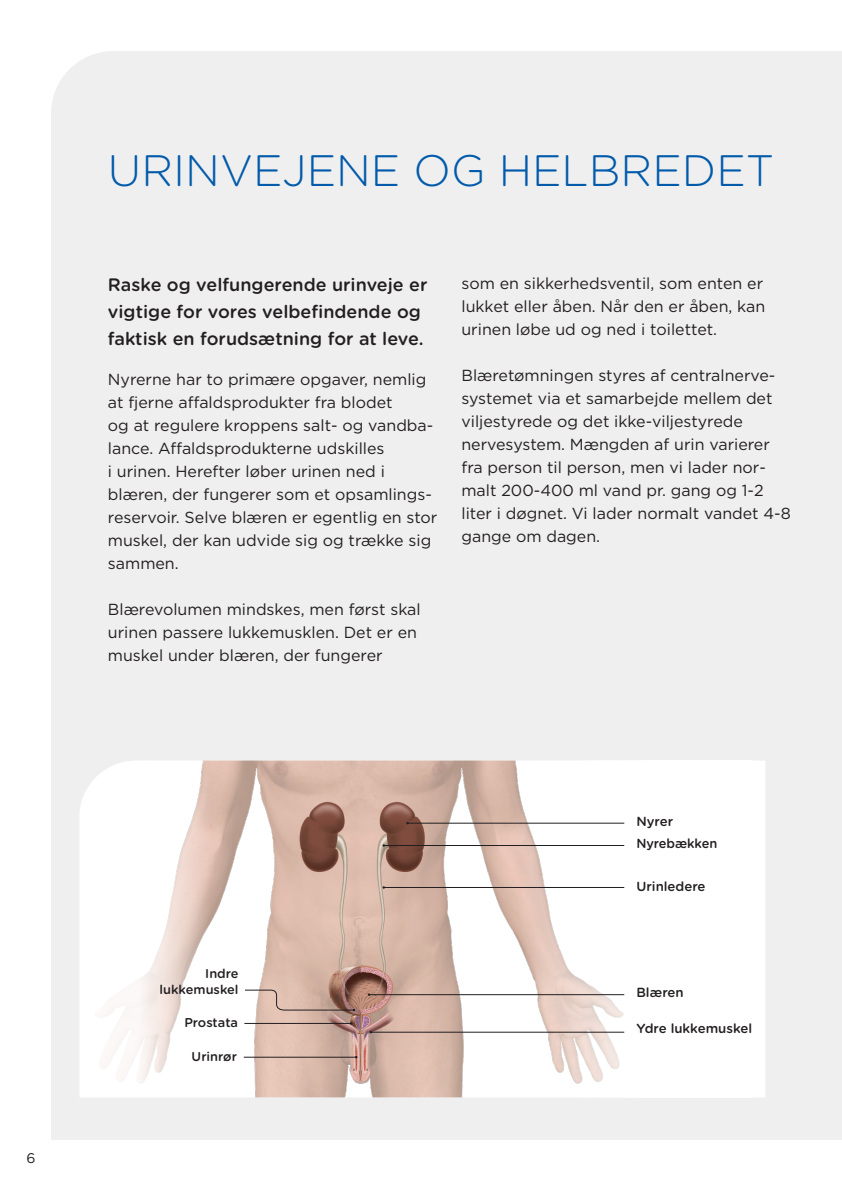
<style>
.page{position:relative;width:842px;height:1191px;background:#fff}
.page>*{position:absolute;margin:0;border:0;box-sizing:border-box;transform-origin:0 0}
.Heading_1{font:300 44px "Gotham Rounded";color:#015aaa}
.Lead_copy{font:500 18px/27px "Gotham Rounded";color:#231f20}
.CONTENT_Gotham_book{font:16px/23px "Gotham";color:#231f20}
.t1{font:14px "Gotham Rounded";color:#231f20}
.t2{font:500 13.2px "Gotham Rounded";color:#231f20}
.t3{font:500 12.8px/16px "Gotham Rounded";color:#231f20;text-align:right}
</style>
<div class="page">
<div style="left:51px;top:51px;width:791px;height:1089px;background:#efeff0"></div>
<svg style="left:79px;top:760px;width:686px;height:337px"></svg>
<img style="left:210px;top:760px;width:310px;height:337px">
<svg style="left:85px;top:760px;width:125px;height:337px"></svg>
<div style="left:520px;top:760px;width:233px;height:337px;background:#fff"></div>
<hr style="left:244px;top:1056px;width:112px;height:1px;background:#231f20">
<hr style="left:244px;top:1023px;width:107px;height:1px;background:#231f20">
<hr style="left:407px;top:823px;width:217px;height:1px;background:#231f20">
<hr style="left:384px;top:845px;width:240px;height:1px;background:#231f20">
<hr style="left:384px;top:887px;width:240px;height:1px;background:#231f20">
<hr style="left:369px;top:994px;width:255px;height:1px;background:#231f20">
<hr style="left:371px;top:1031px;width:253px;height:1px;background:#231f20">
<svg style="left:244px;top:989px;width:111px;height:22px"></svg>
<p class="t1" style="left:27px;top:1148px;width:11px">6</p>
<p class="Heading_1" style="left:108px;top:140px;width:668px">URINVEJENE OG HELBREDET</p>
<p class="Lead_copy" style="left:108px;top:270px;width:321px">Raske og velfungerende urinveje er vigtige for vores velbefindende og faktisk en forudsætning for at leve.</p>
<p class="CONTENT_Gotham_book" style="left:108px;top:367px;width:320px">Nyrerne har to primære opgaver, nemlig at fjerne affaldsprodukter fra blodet</p>
<p class="CONTENT_Gotham_book" style="left:108px;top:413px;width:327px">og at regulere kroppens salt- og vandba&shy;lance. Affaldsprodukterne udskilles</p>
<p class="CONTENT_Gotham_book" style="left:108px;top:459px;width:278px">i urinen. Herefter løber urinen ned i</p>
<p class="CONTENT_Gotham_book" style="left:108px;top:482px;width:331px">blæren, der fungerer som et opsamlings&shy;reservoir. Selve blæren er egentlig en stor muskel, der kan udvide sig og trække sig sammen.</p>
<p class="CONTENT_Gotham_book" style="left:108px;top:597px;width:314px">Blærevolumen mindskes, men først skal</p>
<p class="CONTENT_Gotham_book" style="left:108px;top:620px;width:311px">urinen passere lukkemusklen. Det er en</p>
<p class="CONTENT_Gotham_book" style="left:108px;top:643px;width:276px">muskel under blæren, der fungerer</p>
<p class="CONTENT_Gotham_book" style="left:461px;top:271px;width:303px">som en sikkerhedsventil, som enten er</p>
<p class="CONTENT_Gotham_book" style="left:461px;top:294px;width:305px">lukket eller åben. Når den er åben, kan</p>
<p class="CONTENT_Gotham_book" style="left:461px;top:317px;width:257px">urinen løbe ud og ned i toilettet.</p>
<p class="CONTENT_Gotham_book" style="left:461px;top:363px;width:315px">Blæretømningen styres af centralnerve&shy;systemet via et samarbejde mellem det</p>
<p class="CONTENT_Gotham_book" style="left:461px;top:409px;width:283px">viljestyrede og det ikke-viljestyrede</p>
<p class="CONTENT_Gotham_book" style="left:461px;top:432px;width:310px">nervesystem. Mængden af urin varierer</p>
<p class="CONTENT_Gotham_book" style="left:461px;top:455px;width:331px">fra person til person, men vi lader nor&shy;malt 200-400 ml vand pr. gang og 1-2 liter i døgnet. Vi lader normalt vandet 4-8</p>
<p class="CONTENT_Gotham_book" style="left:461px;top:524px;width:140px">gange om dagen.</p>
<p class="t3" style="left:160px;top:964px;width:81px">Indre lukkemuskel</p>
<p class="t3" style="left:184px;top:1014px;width:55px">Prostata</p>
<p class="t3" style="left:192px;top:1048px;width:47px">Urinrør</p>
<p class="t2" style="left:636px;top:811px;width:38px">Nyrer</p>
<p class="t2" style="left:636px;top:833px;width:82px">Nyrebækken</p>
<p class="t2" style="left:636px;top:876px;width:71px">Urinledere</p>
<p class="t2" style="left:636px;top:982px;width:49px">Blæren</p>
<p class="t2" style="left:636px;top:1019px;width:117px">Ydre lukkemuskel</p>
</div>
